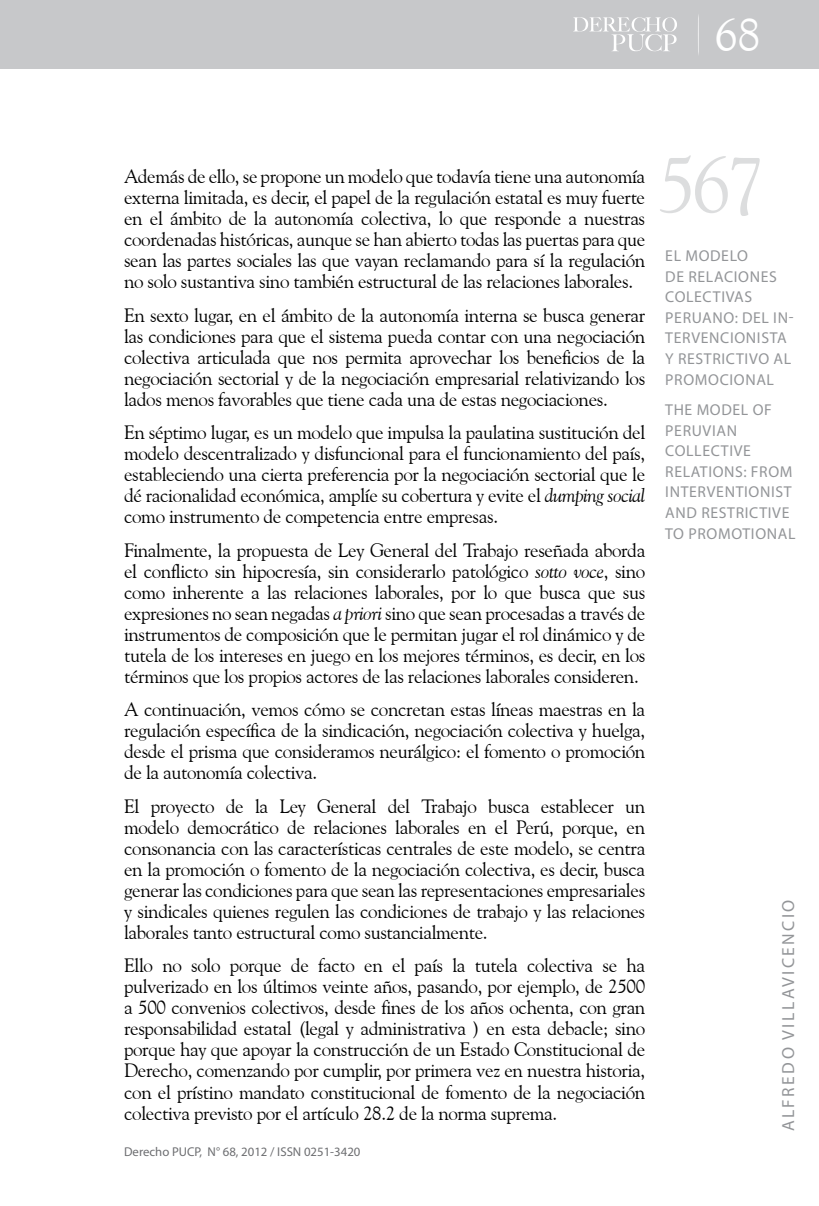
<style>
.page{position:relative;width:819px;height:1206px;background:#fff}
.page>*{position:absolute;margin:0;border:0;box-sizing:border-box;transform-origin:0 0}
.t1{font:78.75px "Goudy Old Style BT";color:#dcddde}
.t2{font:46.38px "Goudy Old Style BT";color:#fff}
.t3{font:19.25px/21px "Goudy Old Style BT";letter-spacing:-.02em;color:#000;text-align:justify}
.t4{font:17.5px "Myriad Pro";color:#939598}
.t5{font:15.75px/20.7px "Myriad Pro";letter-spacing:.04em;color:#939598}
.t6{font:12.78px "Myriad Pro";color:#6d6e71}
.s1{font-style:italic}
</style>
<div class="page">
<div style="left:0;top:0;width:819px;height:69px;background:#c7c8ca"></div>
<svg style="left:573px;top:17px;width:104px;height:34px"></svg>
<h2 class="t2" style="left:714px;top:6px;width:47px">68</h2>
<p class="t3" style="left:124px;top:166px;width:522px">Además de ello, se propone un modelo que todavía tiene una autonomía externa limitada, es decir, el papel de la regulación estatal es muy fuerte en el ámbito de la autonomía colectiva, lo que responde a nuestras coordenadas históricas, aunque se han abierto todas las puertas para que sean las partes sociales las que vayan reclamando para sí la regulación no solo sustantiva sino también estructural de las relaciones laborales.</p>
<p class="t3" style="left:124px;top:304px;width:522px">En sexto lugar, en el ámbito de la autonomía interna se busca generar las condiciones para que el sistema pueda contar con una negociación colectiva articulada que nos permita aprovechar los beneficios de la negociación sectorial y de la negociación empresarial relativizando los lados menos favorables que tiene cada una de estas negociaciones.</p>
<p class="t3" style="left:124px;top:422px;width:522px">En séptimo lugar, es un modelo que impulsa la paulatina sustitución del modelo descentralizado y disfuncional para el funcionamiento del país, estableciendo una cierta preferencia por la negociación sectorial que le dé racionalidad económica, amplíe su cobertura y evite el <span class="s1">dumping social </span>como instrumento de competencia entre empresas.</p>
<p class="t3" style="left:124px;top:539px;width:522px">Finalmente, la propuesta de Ley General del Trabajo reseñada aborda el conflicto sin hipocresía, sin considerarlo patológico <span class="s1">sotto voce</span>, sino como inherente a las relaciones laborales, por lo que busca que sus expresiones no sean negadas <span class="s1">a priori</span> sino que sean procesadas a través de instrumentos de composición que le permitan jugar el rol dinámico y de tutela de los intereses en juego en los mejores términos, es decir, en los términos que los propios actores de las relaciones laborales consideren.</p>
<p class="t3" style="left:124px;top:698px;width:522px">A continuación, vemos cómo se concretan estas líneas maestras en la regulación específica de la sindicación, negociación colectiva y huelga, desde el prisma que consideramos neurálgico: el fomento o promoción de la autonomía colectiva.</p>
<p class="t3" style="left:124px;top:795px;width:522px">El proyecto de la Ley General del Trabajo busca establecer un modelo democrático de relaciones laborales en el Perú, porque, en consonancia con las características centrales de este modelo, se centra en la promoción o fomento de la negociación colectiva, es decir, busca generar las condiciones para que sean las representaciones empresariales y sindicales quienes regulen las condiciones de trabajo y las relaciones laborales tanto estructural como sustancialmente.</p>
<p class="t3" style="left:124px;top:954px;width:522px">Ello no solo porque de facto en el país la tutela colectiva se ha pulverizado en los últimos veinte años, pasando, por ejemplo, de 2500 a 500 convenios colectivos, desde fines de los años ochenta, con gran responsabilidad estatal (legal y administrativa ) en esta debacle; sino porque hay que apoyar la construcción de un Estado Constitucional de Derecho, comenzando por cumplir, por primera vez en nuestra historia, con el prístino mandato constitucional de fomento de la negociación colectiva previsto por el artículo 28.2 de la norma suprema.</p>
<p class="t6" style="left:124px;top:1144px;width:160px">DERECHO PUCP, N° 68, 2012 / ISSN</p>
<p class="t6" style="left:304px;top:1144px;width:58px">0251-3420</p>
<h1 class="t1" style="left:657px;top:136px;width:109px">567</h1>
<p class="t5" style="left:665px;top:245px;width:130px">EL MODELO<br>DE RELACIONES<br>COLECTIVAS<br>PERUANO: DEL IN-<br>TERVENCIONISTA<br>Y RESTRICTIVO AL<br>PROMOCIONAL</p>
<p class="t5" style="left:665px;top:399px;width:132px">TH E MODEL OF<br>PERUVIAN<br>COLLECTIVE<br>RELATIONS: FROM<br>INTERVENTIONIST<br>AND RESTRICTIVE<br>TO PROMOTIONAL</p>
<p class="t4" style="left:777px;top:1131px;width:231px;rotate:-90deg">ALFREDO VILLAVICENCIO</p>
</div>
